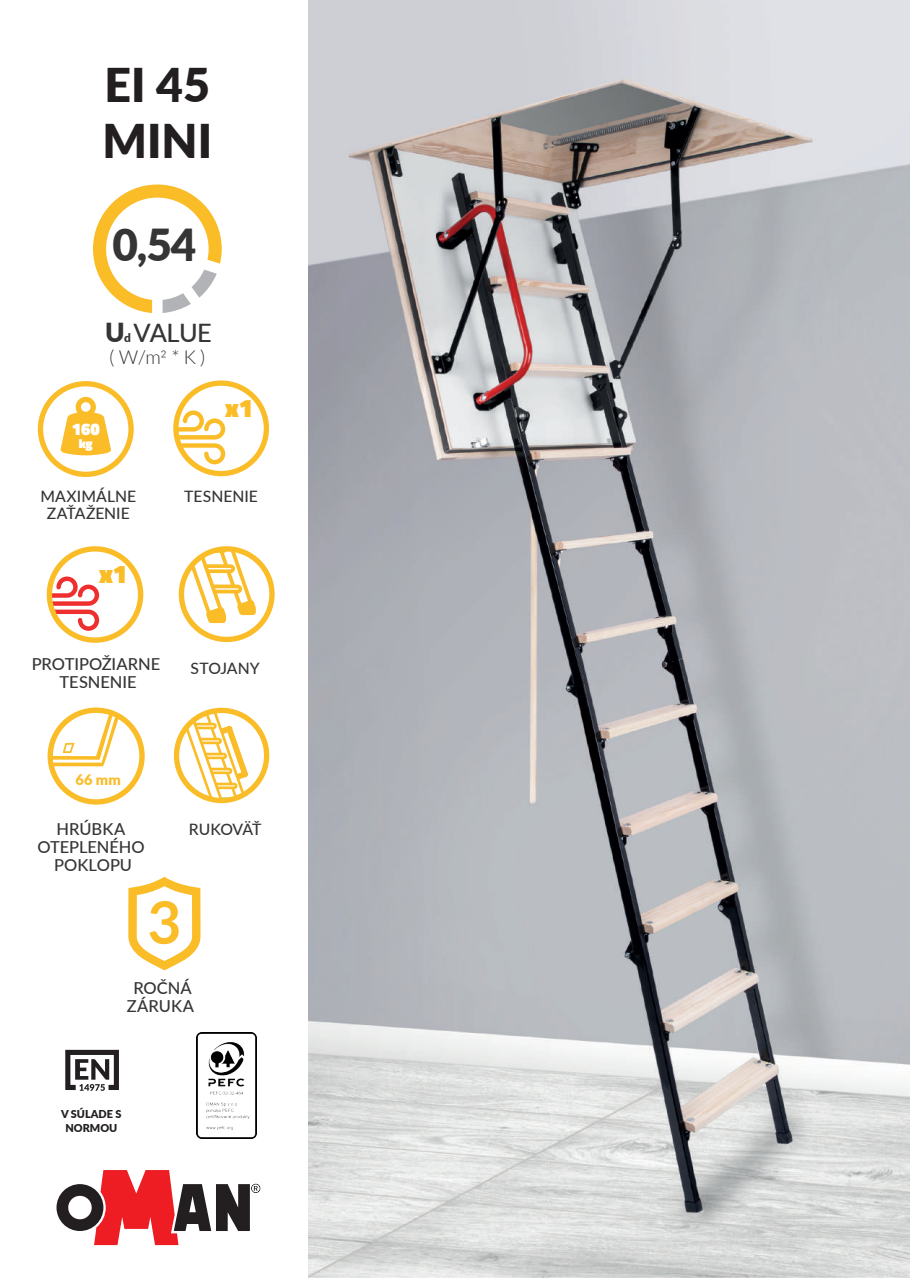
<style>
.page{position:relative;width:910px;height:1280px;background:#fff}
.page>*{position:absolute;margin:0;border:0;box-sizing:border-box;transform-origin:0 0}
.t1{font:700 58.5px "Lato";color:#fabc27}
.t2{font:900 46.5px/55.8px "Lato";color:#231f20}
.t3{font:900 44.1px "Lato";color:#363536}
.t4{font:900 25.65px "Cairo";color:#fabc27}
.t5{font:900 25.5px "Cairo";color:#fabc27}
.t6{font:500 25.35px "Lato";letter-spacing:-.025em;color:#363536}
.t7{font:300 19.2px "Lato";color:#363536}
.t8{font:900 16.95px "Cairo";color:#fff}
.t9{font:500 16.5px/18px "Lato";color:#363536;text-align:center}
.t10{font:500 15.75px "Lato";color:#363536}
.t11{font:500 15.75px "Lato";letter-spacing:-.025em;color:#363536}
.t12{font:900 14.55px "Lato";color:#fabc27}
.t13{font:900 12.75px "Cairo";color:#fff}
.t14{font:900 10.95px/13px "Lato";color:#231f20;text-align:center}
.s1{font-weight:900;font-size:26.25px}
.s2{font-weight:900;font-size:11.85px}
</style>
<div class="page">
<img style="left:308px;top:0;width:602px;height:1278px">
<svg style="left:48px;top:707px;width:97px;height:98px"></svg>
<svg style="left:57px;top:1170px;width:203px;height:75px"></svg>
<svg style="left:38px;top:381px;width:96px;height:96px"></svg>
<svg style="left:179px;top:546px;width:96px;height:96px"></svg>
<svg style="left:174px;top:708px;width:95px;height:95px"></svg>
<svg style="left:173px;top:380px;width:96px;height:96px"></svg>
<svg style="left:128px;top:877px;width:72px;height:93px"></svg>
<svg style="left:47px;top:546px;width:96px;height:97px"></svg>
<svg style="left:93px;top:184px;width:129px;height:129px"></svg>
<svg style="left:65px;top:1050px;width:54px;height:41px"></svg>
<img style="left:196px;top:1033px;width:61px;height:106px">
<h2 class="t2" style="left:103px;top:55px;width:111px">EI 45<br>MINI</h2>
<h3 class="t3" style="left:113px;top:212px;width:86px">0,54</h3>
<h3 class="t6" style="left:105px;top:314px;width:108px"><span class="s1">U</span><span class="s2">d</span> VALUE</h3>
<p class="t7" style="left:109px;top:344px;width:97px">( W/m2 * K )</p>
<p class="t8" style="left:72px;top:415px;width:30px">160</p>
<p class="t13" style="left:79px;top:433px;width:16px">kg</p>
<h3 class="t5" style="left:225px;top:387px;width:29px">x1</h3>
<p class="t10" style="left:40px;top:485px;width:97px">MAXIMÁLNE</p>
<p class="t10" style="left:184px;top:484px;width:75px">TESNENIE</p>
<p class="t10" style="left:47px;top:502px;width:84px">ZAŤAŽENIE</p>
<h3 class="t4" style="left:99px;top:553px;width:29px">x1</h3>
<p class="t9" style="left:32px;top:654px;width:130px">PROTIPOŽIARNE<br>TESNENIE</p>
<p class="t10" style="left:191px;top:657px;width:71px">STOJANY</p>
<p class="t12" style="left:75px;top:768px;width:47px">66 mm</p>
<p class="t9" style="left:57px;top:819px;width:70px">HRÚBKA</p>
<p class="t11" style="left:189px;top:818px;width:74px">RUKOVÄŤ</p>
<p class="t9" style="left:37px;top:837px;width:109px">OTEPLENÉHO<br>POKLOPU</p>
<h1 class="t1" style="left:147px;top:879px;width:35px">3</h1>
<p class="t9" style="left:127px;top:978px;width:69px">ROČNÁ<br>ZÁRUKA</p>
<p class="t14" style="left:61px;top:1107px;width:62px">V SÚLADE S<br>NORMOU</p>
</div>
